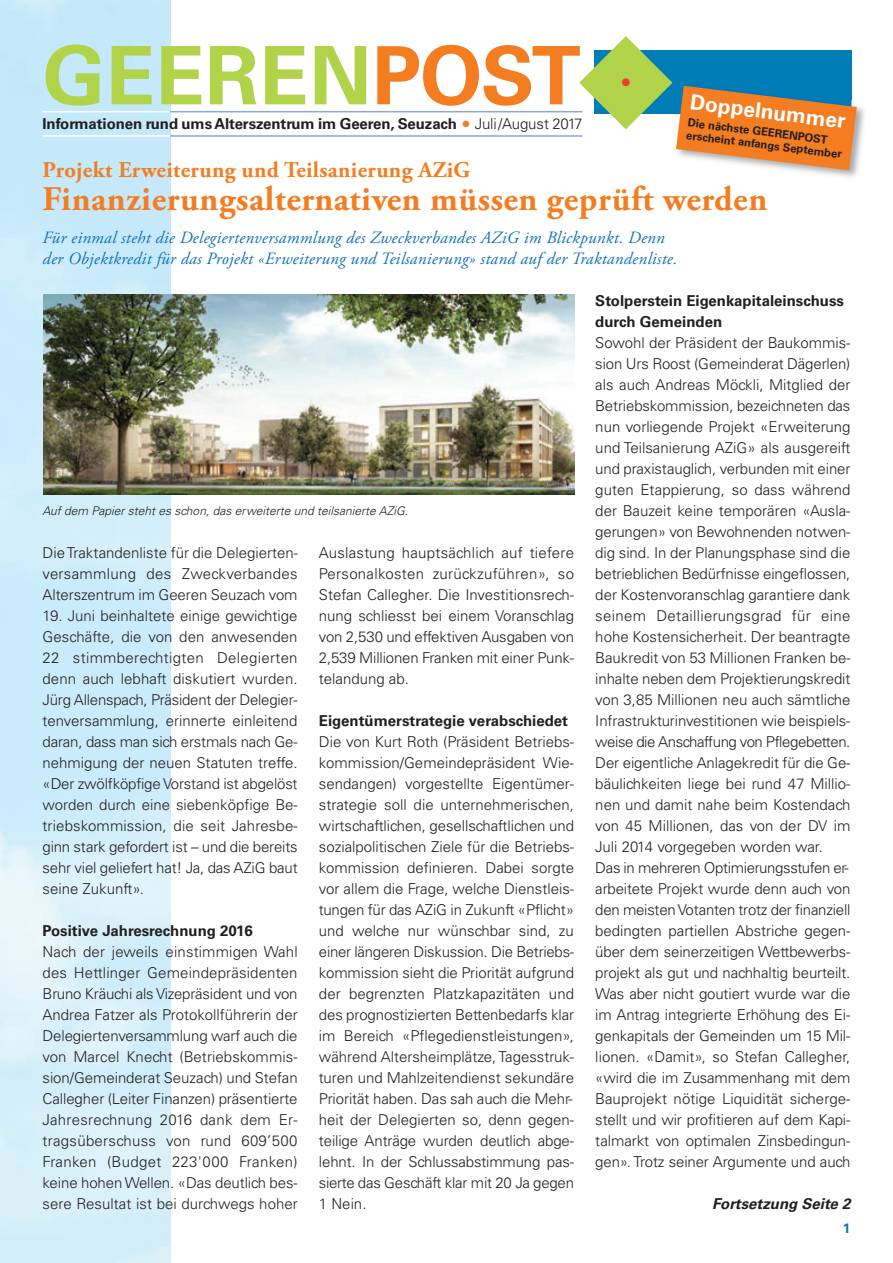
<style>
.page{position:relative;width:893px;height:1263px;background:#fff}
.page>*{position:absolute;margin:0;border:0;box-sizing:border-box;transform-origin:0 0}
.t1{font:700 80.7px "Univers LT";letter-spacing:.005em;color:#b1d349}
.t2{font:700 34.5px "Adobe Garamond Pro";letter-spacing:.015em;color:#f47d21}
.t3{font:700 22.5px "Adobe Garamond Pro";letter-spacing:.015em;color:#f47d21}
.t4{font:700 21px "Univers LT";color:#fff}
.t5{font:italic 17.25px/21px "Adobe Garamond Pro";letter-spacing:.015em;color:#1471b9}
.t6{font:300 15px/21px "Univers LT";letter-spacing:-.005em;color:#231f20;text-align:justify}
.t7{font:700 15px/21px "Univers LT";color:#231f20}
.t8{font:italic 700 15px "Univers LT";color:#231f20}
.t9{font:700 13.5px "Univers LT";color:#1471b9}
.t10{font:italic 300 12px "Univers LT";color:#231f20}
.t11{font:700 11.25px/12.8px "Univers LT";color:#231f20}
.s1{color:#f47d21}
.s2{font-weight:300}
</style>
<div class="page">
<img style="left:0;top:0;width:170px;height:1263px">
<hr style="left:170px;top:135px;width:413px;height:2px;background:#8ea8d6">
<hr style="left:170px;top:111px;width:413px;height:1px;background:#8ea8d6">
<hr style="left:43px;top:111px;width:127px;height:2px;background:#fff">
<hr style="left:43px;top:135px;width:127px;height:2px;background:#fff">
<img style="left:43px;top:295px;width:531px;height:200px">
<img style="left:794px;top:106px;width:71px;height:71px">
<svg style="left:579px;top:36px;width:278px;height:134px"></svg>
<h1 class="t1" style="left:43px;top:46px;width:540px">GEEREN<span class="s1">POST</span></h1>
<p class="t7" style="left:43px;top:114px;width:542px">Informationen rund ums Alterszentrum im Geeren, Seuzach <span class="s1">●</span> <span class="s2">Juli/August 2017</span></p>
<h3 class="t4" style="left:691px;top:94px;width:158px;rotate:7deg">Doppelnummer</h3>
<p class="t11" style="left:689px;top:117px;width:158px;rotate:7deg">Die nächste GEERENPOST erscheint anfangs September</p>
<h3 class="t3" style="left:43px;top:160px;width:429px">Projekt Erweiterung und Teilsanierung AZiG</h3>
<h2 class="t2" style="left:43px;top:185px;width:726px">Finanzierungsalternativen müssen geprüft werden</h2>
<p class="t5" style="left:43px;top:228px;width:636px">Für einmal steht die Delegiertenversammlung des Zweckverbandes AZiG im Blickpunkt. Denn der Objektkredit für das Projekt «Erweiterung und Teilsanierung» stand auf der Traktandenliste.</p>
<p class="t10" style="left:43px;top:507px;width:367px">Auf dem Papier steht es schon, das erweiterte und teilsanierte AZiG.</p>
<p class="t6" style="left:43px;top:543px;width:257px">Die Traktandenliste für die Delegierten&shy;versammlung des Zweckverbandes Alterszentrum im Geeren Seuzach vom</p>
<p class="t6" style="left:43px;top:606px;width:257px">19. Juni beinhaltete einige gewichtige Geschäfte, die von den anwesenden 22 stimmberechtigten Delegierten denn auch lebhaft diskutiert wurden.<br>Jürg Allenspach, Präsident der Delegier - tenversammlung, erinnerte einleitend daran, dass man sich erstmals nach Ge&shy;nehmigung der neuen Statuten treffe. «Der zwölfköpfige Vorstand ist abgelöst worden durch eine siebenköpfige Be&shy;triebskommission, die seit Jahresbe&shy;ginn stark gefordert ist – und die bereits sehr viel geliefert hat! Ja, das AZiG baut seine Zukunft».</p>
<p class="t7" style="left:43px;top:921px;width:212px">Positive Jahresrechnung 2016</p>
<p class="t6" style="left:43px;top:942px;width:257px">Nach der jeweils einstimmigen Wahl des Hettlinger Gemeindepräsidenten Bruno Kräuchi als Vizepräsident und von Andrea Fatzer als Protokollführerin der Delegiertenversammlung warf auch die von Marcel Knecht (Betriebskommis&shy;sion/Gemeinderat Seuzach) und Stefan Callegher (Leiter Finanzen) präsentierte Jahresrechnung 2016 dank dem Er&shy;tragsüberschuss von rund 609’500<br>Franken (Budget 223'000 Franken) keine hohen Wellen. «Das deutlich bes&shy;sere Resultat ist bei durchwegs hoher</p>
<p class="t6" style="left:319px;top:543px;width:257px">Auslastung hauptsächlich auf tiefere Personalkosten zurückzuführen», so Stefan Callegher. Die Investitionsrech&shy;nung schliesst bei einem Voranschlag von 2,530 und effektiven Ausgaben von 2,539 Millionen Franken mit einer Punk&shy;telandung ab.</p>
<p class="t7" style="left:319px;top:711px;width:251px">Eigentümerstrategie verabschiedet</p>
<p class="t6" style="left:319px;top:732px;width:257px">Die von Kurt Roth (Präsident Betriebs&shy;kommission/Gemeindepräsident Wie&shy;sendangen) vorgestellte Eigentümer&shy;strategie soll die unternehmerischen, wirtschaftlichen, gesellschaftlichen und sozialpolitischen Ziele für die Betriebs&shy;kommission definieren. Dabei sorgte vor allem die Frage, welche Dienstleis - tungen für das AZiG in Zukunft «Pflicht» und welche nur wünschbar sind, zu einer längeren Diskussion. Die Betriebs&shy;kommission sieht die Priorität aufgrund der begrenzten Platzkapazitäten und des prognostizierten Bettenbedarfs klar im Bereich «Pflegedienstleistungen», während Altersheimplätze, Tagesstruk&shy;turen und Mahlzeitendienst sekundäre Priorität haben. Das sah auch die Mehr&shy;heit der Delegierten so, denn gegen&shy;teilige Anträge wurden deutlich abge&shy;lehnt. In der Schlussabstimmung pas - sierte das Geschäft klar mit 20 Ja gegen 1 Nein.</p>
<p class="t7" style="left:595px;top:291px;width:250px">Stolperstein Eigenkapitaleinschuss durch Gemeinden</p>
<p class="t6" style="left:595px;top:333px;width:257px;text-align:left">Sowohl der Präsident der Baukommis&shy;sion Urs Roost (Gemeinderat Dägerlen) als auch Andreas Möckli, Mitglied der Betriebskommission, bezeichneten das nun vorliegende Projekt «Erweiterung und Teilsanierung AZiG» als ausgereift und praxistauglich, verbunden mit einer guten Etappierung, so dass während der Bauzeit keine temporären «Ausla&shy;gerungen» von Bewohnenden notwen&shy;dig sind. In der Planungsphase sind die betrieblichen Bedürfnisse eingeflossen, der Kostenvoranschlag garantiere dank seinem Detaillierungsgrad für eine hohe Kostensicherheit. Der beantragte Baukredit von 53 Millionen Franken be&shy;inhalte neben dem Projektierungskredit von 3,85 Millionen neu auch sämtliche Infrastrukturinvestitionen wie beispiels&shy;weise die Anschaffung von Pflegebetten.<br>Der eigentliche Anlagekredit für die Ge&shy;bäulichkeiten liege bei rund 47 Millio - nen und damit nahe beim Kostendach von 45 Millionen, das von der DV im Juli 2014 vorgegeben worden war.<br>Das in mehreren Optimierungsstufen er&shy;arbeitete Projekt wurde denn auch von den meisten Votanten trotz der finanziell bedingten partiellen Abstriche gegen&shy;über dem seinerzeitigen Wettbewerbs&shy;projekt als gut und nachhaltig beurteilt.<br>Was aber nicht goutiert wurde war die im Antrag integrierte Erhöhung des Ei&shy;genkapitals der Gemeinden um 15 Mil&shy;lionen. «Damit», so Stefan Callegher, «wird die im Zusammenhang mit dem Bauprojekt nötige Liquidität sicherge&shy;stellt und wir profitieren auf dem Kapi&shy;talmarkt von optimalen Zinsbedingun&shy;gen». Trotz seiner Argumente und auch</p>
<p class="t8" style="left:712px;top:1198px;width:140px">Fortsetzung Seite 2</p>
<p class="t9" style="left:843px;top:1223px;width:9px">1</p>
</div>
